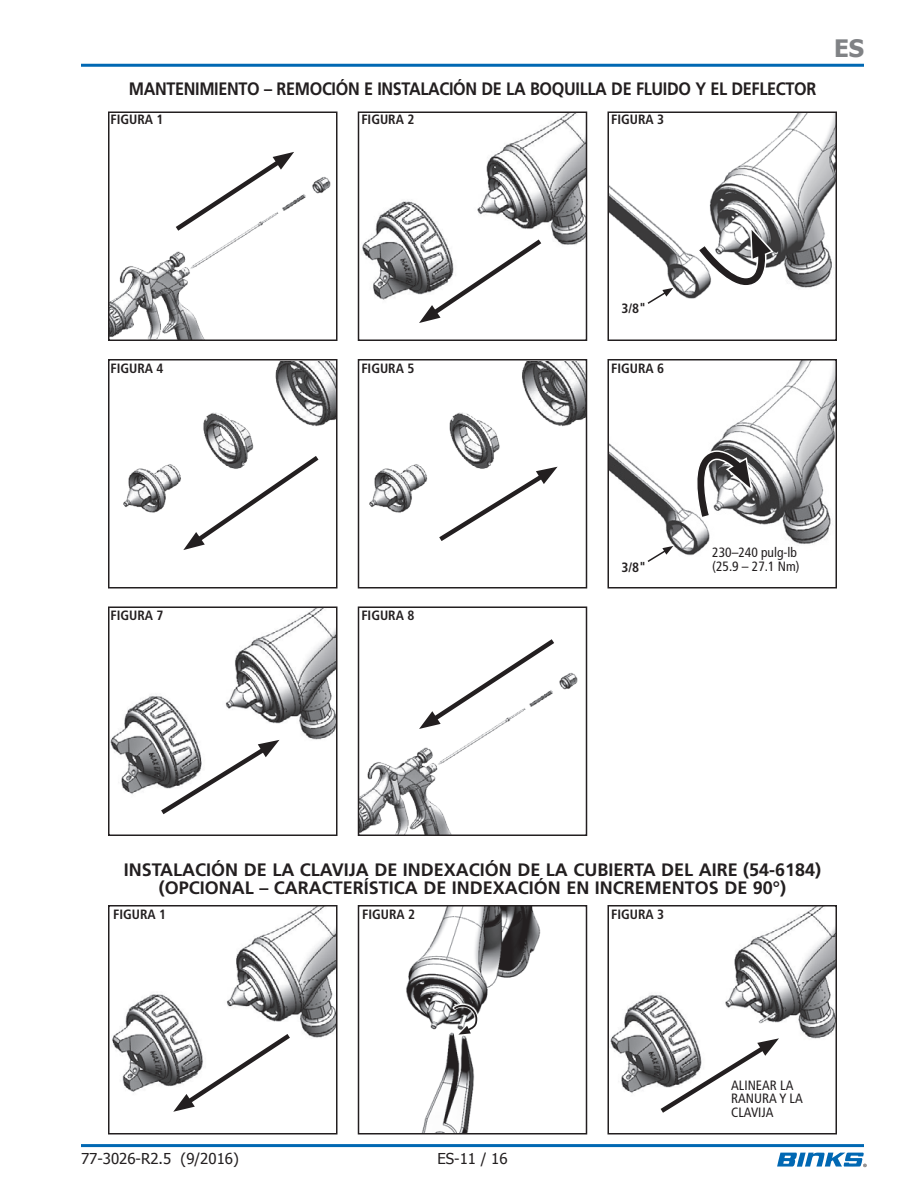
<style>
.page{position:relative;width:918px;height:1188px;background:#fff}
.page>*{position:absolute;margin:0;border:0;box-sizing:border-box;transform-origin:0 0}
.t1{font:700 24px "Tahoma";color:#808285}
.subhead1{font:700 18px/18px "Frutiger";color:#231f20;text-align:center}
.subhead1-2{font:700 18px "Frutiger";letter-spacing:-.02em;color:#231f20;scale:.9 1}
.t2{font:15px "Tahoma";color:#231f20}
.t3{font:700 condensed 13.5px "Frutiger";color:#231f20}
.t4{font:condensed 13.5px/13.5px "Frutiger";color:#231f20}
</style>
<div class="page">
<hr style="left:81px;top:64px;width:783px;height:3px;background:#0168b3">
<hr style="left:81px;top:1144px;width:783px;height:3px;background:#0168b3">
<svg style="left:777px;top:1153px;width:90px;height:14px"></svg>
<img style="left:611px;top:908px;width:223px;height:185px">
<div style="left:608px;top:905px;width:229px;height:230px;border:2px solid #231f20"></div>
<svg style="left:656px;top:1038px;width:123px;height:75px"></svg>
<img style="left:111px;top:176px;width:220px;height:162px">
<div style="left:108px;top:112px;width:230px;height:229px;border:2px solid #231f20"></div>
<img style="left:362px;top:115px;width:222px;height:185px">
<div style="left:358px;top:112px;width:229px;height:229px;border:2px solid #231f20"></div>
<img style="left:611px;top:115px;width:223px;height:184px">
<div style="left:608px;top:112px;width:229px;height:229px;border:2px solid #231f20"></div>
<img style="left:123px;top:362px;width:212px;height:151px">
<div style="left:108px;top:359px;width:230px;height:230px;border:2px solid #231f20"></div>
<img style="left:369px;top:362px;width:215px;height:151px">
<div style="left:358px;top:359px;width:229px;height:230px;border:2px solid #231f20"></div>
<img style="left:611px;top:362px;width:223px;height:194px">
<div style="left:608px;top:359px;width:229px;height:230px;border:2px solid #231f20"></div>
<img style="left:112px;top:908px;width:223px;height:184px">
<div style="left:108px;top:905px;width:230px;height:230px;border:2px solid #231f20"></div>
<img style="left:406px;top:908px;width:135px;height:224px">
<div style="left:358px;top:905px;width:229px;height:230px;border:2px solid #231f20"></div>
<img style="left:111px;top:610px;width:224px;height:184px">
<div style="left:108px;top:607px;width:230px;height:229px;border:2px solid #231f20"></div>
<img style="left:361px;top:672px;width:217px;height:161px">
<div style="left:358px;top:607px;width:229px;height:229px;border:2px solid #231f20"></div>
<svg style="left:173px;top:1030px;width:122px;height:82px"></svg>
<svg style="left:171px;top:152px;width:123px;height:83px"></svg>
<svg style="left:419px;top:235px;width:127px;height:88px"></svg>
<svg style="left:697px;top:226px;width:77px;height:61px"></svg>
<svg style="left:183px;top:452px;width:140px;height:98px"></svg>
<svg style="left:434px;top:467px;width:124px;height:74px"></svg>
<svg style="left:689px;top:450px;width:64px;height:69px"></svg>
<svg style="left:156px;top:740px;width:123px;height:75px"></svg>
<svg style="left:419px;top:639px;width:140px;height:90px"></svg>
<svg style="left:453px;top:1035px;width:25px;height:1px"></svg>
<svg style="left:452px;top:1004px;width:26px;height:31px"></svg>
<svg style="left:646px;top:546px;width:27px;height:16px"></svg>
<svg style="left:646px;top:288px;width:27px;height:16px"></svg>
<p class="subhead1-2" style="left:129px;top:78px;width:766px">MANTENIMIENTO – REMOCIÓN E INSTALACIÓN DE LA BOQUILLA DE FLUIDO Y EL DEFLECTOR</p>
<p class="t3" style="left:110px;top:112px;width:55px">FIGURA 1</p>
<p class="t3" style="left:361px;top:112px;width:55px">FIGURA 2</p>
<p class="t3" style="left:611px;top:112px;width:55px">FIGURA 3</p>
<h1 class="t1" style="left:834px;top:33px;width:31px">ES</h1>
<p class="t3" style="left:621px;top:301px;width:26px">3/8"</p>
<p class="t3" style="left:110px;top:360px;width:55px">FIGURA 4</p>
<p class="t3" style="left:361px;top:360px;width:55px">FIGURA 5</p>
<p class="t3" style="left:611px;top:360px;width:55px">FIGURA 6</p>
<p class="t3" style="left:110px;top:608px;width:55px">FIGURA 7</p>
<p class="t3" style="left:361px;top:608px;width:55px">FIGURA 8</p>
<p class="t3" style="left:621px;top:559px;width:26px">3/8"</p>
<p class="t4" style="left:712px;top:546px;width:89px">230–240 pulg-lb (25.9 – 27.1 Nm)</p>
<p class="subhead1" style="left:124px;top:861px;width:699px">INSTALACIÓN DE LA CLAVIJA DE INDEXACIÓN DE LA CUBIERTA DEL AIRE (54-6184) (OPCIONAL – CARACTERÍSTICA DE INDEXACIÓN EN INCREMENTOS DE 90°)</p>
<p class="t3" style="left:113px;top:906px;width:55px">FIGURA 1</p>
<p class="t3" style="left:362px;top:906px;width:55px">FIGURA 2</p>
<p class="t3" style="left:611px;top:906px;width:55px">FIGURA 3</p>
<p class="t2" style="left:81px;top:1149px;width:159px">77-3026-R2.5 (9/2016)</p>
<p class="t2" style="left:437px;top:1149px;width:72px">ES-11 / 16</p>
<p class="t4" style="left:731px;top:1078px;width:73px">ALINEAR LA<br>RANURA Y LA<br>CLAVIJA</p>
</div>
